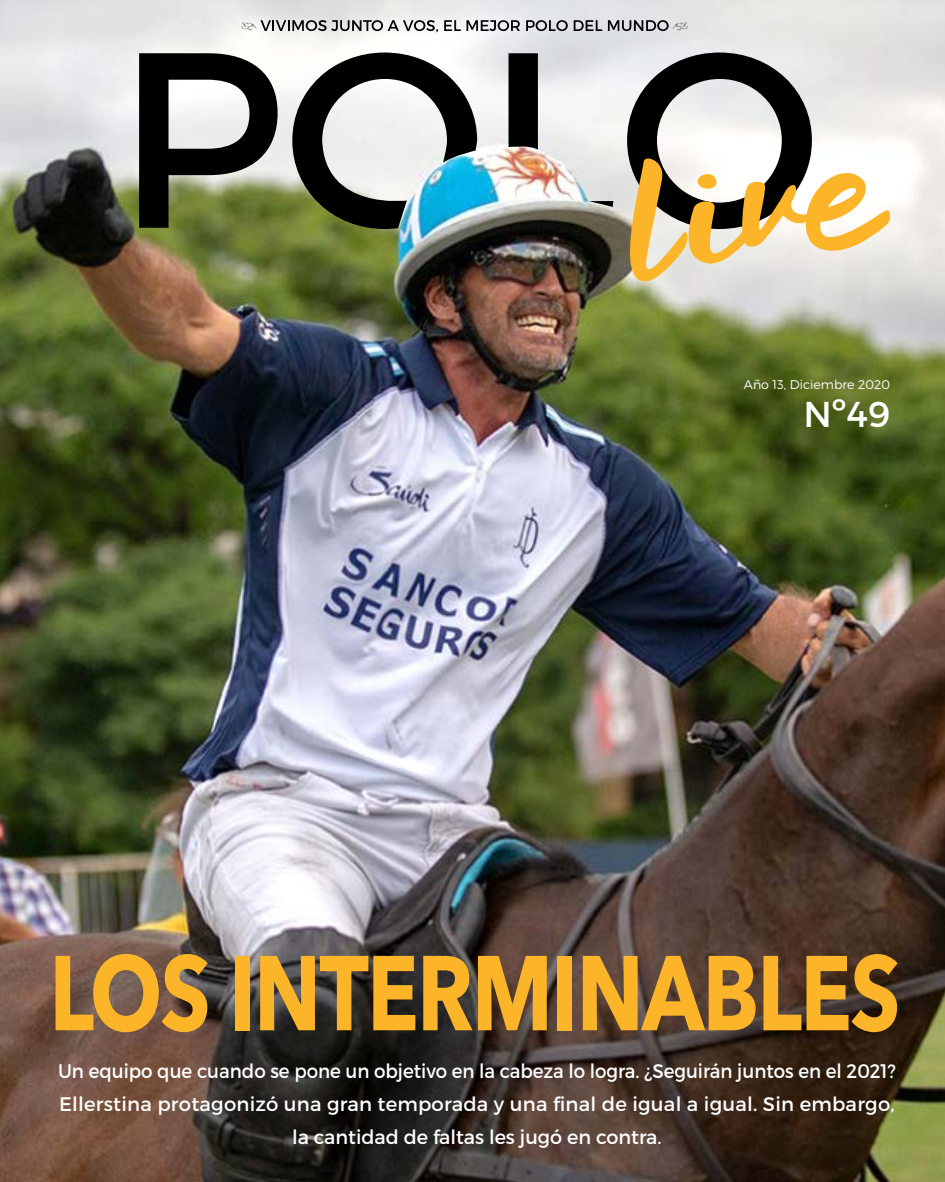
<style>
.page{position:relative;width:945px;height:1182px;background:#fff}
.page>*{position:absolute;margin:0;border:0;box-sizing:border-box;transform-origin:0 0}
.t1{font:700 105px "Avenir Next LT Pro";letter-spacing:-.02em;color:#fcb528;scale:.81 1}
.t2{font:35.88px "Montserrat";color:#fff}
.t3{font:19.6px/33.2px "Montserrat";color:#fff;text-align:center;scale:.93 1}
.t4{font:300 12.6px "Montserrat";color:#fff}
</style>
<div class="page">
<img style="left:0;top:0;width:945px;height:1181px">
<svg style="left:444px;top:20px;width:17px;height:11px"></svg>
<svg style="left:467px;top:20px;width:53px;height:11px"></svg>
<svg style="left:526px;top:20px;width:42px;height:11px"></svg>
<svg style="left:574px;top:20px;width:28px;height:11px"></svg>
<svg style="left:241px;top:20px;width:197px;height:12px"></svg>
<svg style="left:608px;top:20px;width:80px;height:11px"></svg>
<svg style="left:139px;top:53px;width:139px;height:175px"></svg>
<svg style="left:589px;top:201px;width:24px;height:6px"></svg>
<svg style="left:509px;top:53px;width:29px;height:97px;background:#080707"></svg>
<svg style="left:292px;top:52px;width:185px;height:177px"></svg>
<svg style="left:627px;top:52px;width:264px;height:230px"></svg>
<p class="t4" style="left:744px;top:376px;width:148px">Año 13, Diciembre 2020</p>
<h2 class="t2" style="left:803px;top:392px;width:88px">Nº49</h2>
<h1 class="t1" style="left:49px;top:929px;width:1052px">LOS INTERMINABLES</h1>
<p class="t3" style="left:58px;top:1053px;width:902px">Un equipo que cuando se pone un objetivo en la cabeza lo logra. ¿Seguirán juntos en el 2021?<br>Ellerstina protagonizó una gran temporada y una final de igual a igual. Sin embargo, la cantidad de faltas les jugó en contra.</p>
</div>
